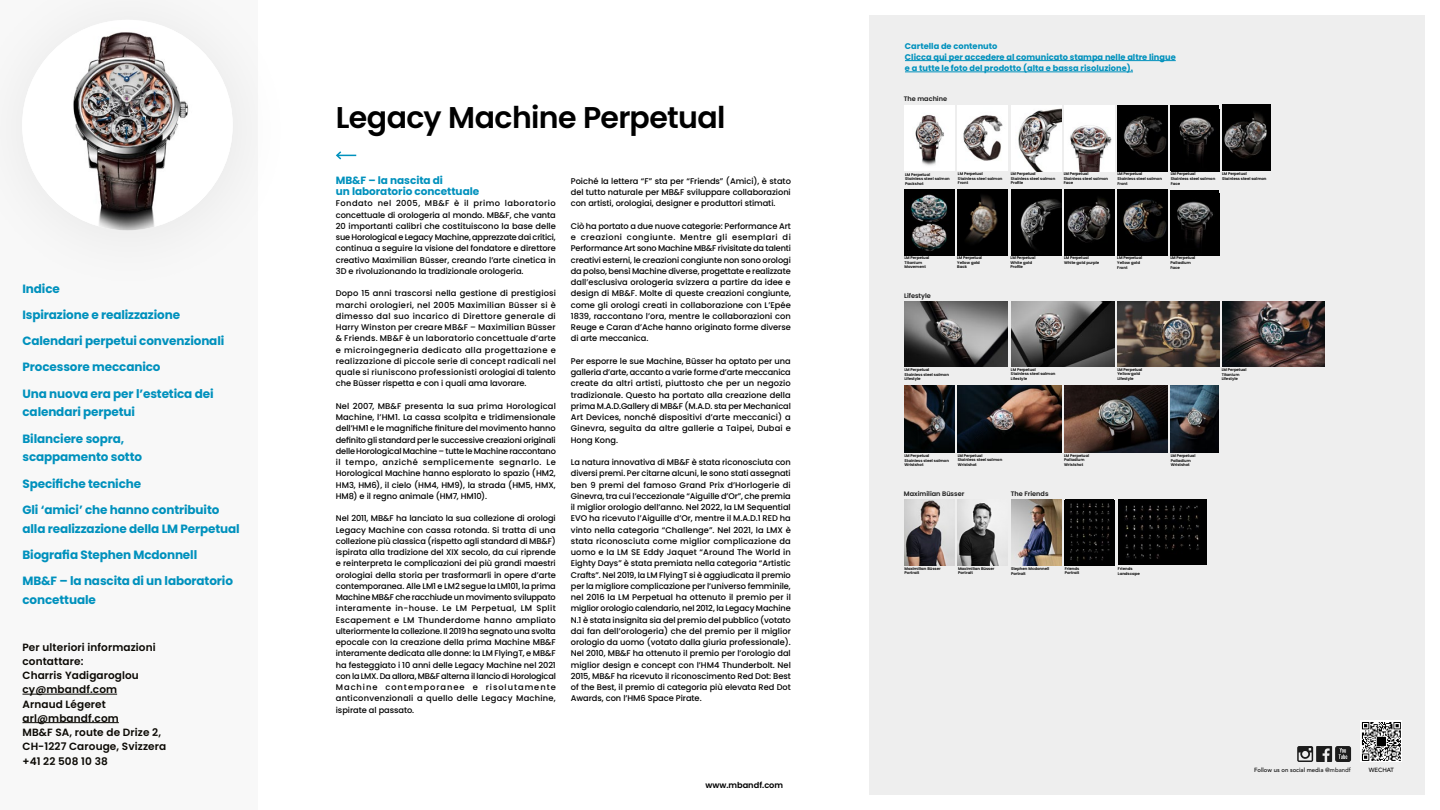
<style>
.page{position:relative;width:1440px;height:810px;background:#fff}
.page>*{position:absolute;margin:0;border:0;box-sizing:border-box;transform-origin:0 0}
.t1{font:600 30px "Poppins";letter-spacing:-.02em;color:#000}
.t2{font:700 12px/26.2px "Poppins";letter-spacing:-.01em;color:#0091bd}
.t3{font:600 10.5px/14.2px "Poppins";letter-spacing:.01em;color:#0b0904}
.t4{font:700 10.5px/11.2px "Poppins";letter-spacing:-.005em;color:#0091bd}
.t5{font:500 8.25px/11.2px "Poppins";letter-spacing:-.005em;color:#000;text-align:justify}
.t6{font:700 8.25px/11.2px "Poppins";color:#0091bd}
.t7{font:600 8.25px "Poppins";color:#000}
.t8{font:600 6.52px "Poppins";color:#1c1c1c}
.t9{font:500 6px "Avenir LT Std";color:#000}
.t10{font:600 3.9px/4.6px "Poppins";color:#000}
.s1{color:#1c1c1c}
</style>
<div class="page">
<div style="left:0;top:0;width:257px;height:810px;background:#f8f8f8"></div>
<div style="left:0;top:0;width:301px;height:301px;background:#f7f7f7"></div>
<img style="left:22px;top:20px;width:211px;height:210px;border-radius:105px">
<hr style="left:22px;top:694px;width:95px;height:1px;background:#0b0904">
<hr style="left:22px;top:722px;width:97px;height:1px;background:#0b0904">
<div style="left:869px;top:15px;width:556px;height:780px;background:#eee"></div>
<svg style="left:336px;top:151px;width:20px;height:9px"></svg>
<svg style="left:1297px;top:746px;width:35px;height:16px"></svg>
<div style="left:1335px;top:746px;width:16px;height:16px;background:#1c1c1c;border-radius:2px"></div>
<svg style="left:1338px;top:748px;width:10px;height:11px"></svg>
<svg style="left:1361px;top:721px;width:41px;height:41px"></svg>
<svg style="left:904px;top:61px;width:421px;height:505px"></svg>
<hr style="left:905px;top:60px;width:271px;height:1px;background:#0091bd">
<hr style="left:905px;top:72px;width:228px;height:1px;background:#0091bd">
<h2 class="t2" style="left:22px;top:275px;width:203px">Indice<br>Ispirazione e realizzazione<br>Calendari perpetui convenzionali<br>Processore meccanico<br>Una nuova era per l’estetica dei</h2>
<h2 class="t2" style="left:22px;top:399px;width:114px">calendari perpetui<br>Bilanciere sopra,</h2>
<h2 class="t2" style="left:22px;top:444px;width:198px">scappamento sotto<br>Specifiche tecniche<br>Gli ‘amici’ che hanno contribuito</h2>
<h2 class="t2" style="left:22px;top:515px;width:219px">alla realizzazione della LM Perpetual<br>Biografia Stephen Mcdonnell<br>MB&amp;F – la nascita di un laboratorio</h2>
<h2 class="t2" style="left:22px;top:587px;width:75px">concettuale</h2>
<p class="t3" style="left:22px;top:640px;width:145px">Per ulteriori informazioni contattare:<br>Charris Yadigaroglou cy@mbandf.com<br>Arnaud Légeret arl@mbandf.com<br>MB&amp;F SA, route de Drize 2,<br>CH-1227 Carouge, Svizzera +41 22 508 10 38</p>
<h1 class="t1" style="left:336px;top:100px;width:391px">Legacy Machine Perpetual</h1>
<p class="t4" style="left:336px;top:175px;width:145px">MB&amp;F – la nascita di<br>un laboratorio concettuale</p>
<p class="t5" style="left:336px;top:198px;width:222px">Fondato nel 2005, MB&amp;F è il primo laboratorio concettuale di orologeria al mondo. MB&amp;F, che vanta 20 importanti calibri che costituiscono la base delle sue Horological e Legacy Machine, apprezzate dai critici, continua a seguire la visione del fondatore e direttore creativo Maximilian Büsser, creando l’arte cinetica in 3D e rivoluzionando la tradizionale orologeria.</p>
<p class="t5" style="left:336px;top:288px;width:222px">Dopo 15 anni trascorsi nella gestione di prestigiosi marchi orologieri, nel 2005 Maximilian Büsser si è dimesso dal suo incarico di Direttore generale di Harry Winston per creare MB&amp;F – Maximilian Büsser &amp; Friends. MB&amp;F è un laboratorio concettuale d’arte e microingegneria dedicato alla progettazione e realizzazione di piccole serie di concept radicali nel quale si riuniscono professionisti orologiai di talento che Büsser rispetta e con i quali ama lavorare.</p>
<p class="t5" style="left:336px;top:400px;width:222px">Nel 2007, MB&amp;F presenta la sua prima Horological Machine, l’HM1. La cassa scolpita e tridimensionale dell’HM1 e le magnifiche finiture del movimento hanno definito gli standard per le successive creazioni originali delle Horological Machine – tutte le Machine raccontano il tempo, anziché semplicemente segnarlo. Le Horological Machine hanno esplorato lo spazio (HM2, HM3, HM6), il cielo (HM4, HM9), la strada (HM5, HMX, HM8) e il regno animale (HM7, HM10).</p>
<p class="t5" style="left:336px;top:513px;width:222px">Nel 2011, MB&amp;F ha lanciato la sua collezione di orologi Legacy Machine con cassa rotonda. Si tratta di una collezione più classica (rispetto agli standard di MB&amp;F) ispirata alla tradizione del XIX secolo, da cui riprende e reinterpreta le complicazioni dei più grandi maestri orologiai della storia per trasformarli in opere d’arte contemporanea. Alle LM1 e LM2 segue la LM101, la prima Machine MB&amp;F che racchiude un movimento sviluppato interamente in-house. Le LM Perpetual, LM Split Escapement e LM Thunderdome hanno ampliato ulteriormente la collezione. Il 2019 ha segnato una svolta epocale con la creazione della prima Machine MB&amp;F interamente dedicata alle donne: la LM FlyingT, e MB&amp;F ha festeggiato i 10 anni delle Legacy Machine nel 2021 con la LMX. Da allora, MB&amp;F alterna il lancio di Horological Machine contemporanee e risolutamente anticonvenzionali a quello delle Legacy Machine, ispirate al passato.</p>
<p class="t5" style="left:571px;top:175px;width:222px">Poiché la lettera “F” sta per “Friends” (Amici), è stato del tutto naturale per MB&amp;F sviluppare collaborazioni con artisti, orologiai, designer e produttori stimati.</p>
<p class="t5" style="left:571px;top:220px;width:222px">Ciò ha portato a due nuove categorie: Performance Art e creazioni congiunte. Mentre gli esemplari di Performance Art sono Machine MB&amp;F rivisitate da talenti creativi esterni, le creazioni congiunte non sono orologi da polso, bensì Machine diverse, progettate e realizzate dall’esclusiva orologeria svizzera a partire da idee e design di MB&amp;F. Molte di queste creazioni congiunte, come gli orologi creati in collaborazione con L’Epée 1839, raccontano l’ora, mentre le collaborazioni con Reuge e Caran d’Ache hanno originato forme diverse di arte meccanica.</p>
<p class="t5" style="left:571px;top:355px;width:222px">Per esporre le sue Machine, Büsser ha optato per una galleria d’arte, accanto a varie forme d’arte meccanica create da altri artisti, piuttosto che per un negozio tradizionale. Questo ha portato alla creazione della prima M.A.D.Gallery di MB&amp;F (M.A.D. sta per Mechanical Art Devices, nonché dispositivi d’arte meccanici) a Ginevra, seguita da altre gallerie a Taipei, Dubai e Hong Kong.</p>
<p class="t5" style="left:571px;top:457px;width:222px">La natura innovativa di MB&amp;F è stata riconosciuta con diversi premi. Per citarne alcuni, le sono stati assegnati ben 9 premi del famoso Grand Prix d’Horlogerie di Ginevra, tra cui l’eccezionale “Aiguille d’Or”, che premia il miglior orologio dell’anno. Nel 2022, la LM Sequential EVO ha ricevuto l’Aiguille d’Or, mentre il M.A.D.1 RED ha vinto nella categoria “Challenge”. Nel 2021, la LMX è stata riconosciuta come miglior complicazione da uomo e la LM SE Eddy Jaquet “Around The World in Eighty Days” è stata premiata nella categoria “Artistic Crafts”. Nel 2019, la LM FlyingT si è aggiudicata il premio per la migliore complicazione per l’universo femminile, nel 2016 la LM Perpetual ha ottenuto il premio per il miglior orologio calendario, nel 2012, la Legacy Machine N.1 è stata insignita sia del premio del pubblico (votato dai fan dell’orologeria) che del premio per il miglior orologio da uomo (votato dalla giuria professionale).<br>Nel 2010, MB&amp;F ha ottenuto il premio per l’orologio dal miglior design e concept con l’HM4 Thunderbolt. Nel 2015, MB&amp;F ha ricevuto il riconoscimento Red Dot: Best of the Best, il premio di categoria più elevata Red Dot Awards, con l’HM6 Space Pirate.</p>
<p class="t7" style="left:705px;top:780px;width:79px">www.mbandf.com</p>
<p class="t6" style="left:905px;top:40px;width:272px">Cartella de contenuto<br>Clicca qui per accedere al comunicato stampa nelle altre lingue e a tutte le foto del prodotto (alta e bassa risoluzione).</p>
<p class="t8" style="left:904px;top:95px;width:45px">The machine</p>
<p class="t10" style="left:905px;top:172px;width:46px">LM Perpetual<br>Stainless steel salmon<br>Packshot</p>
<p class="t10" style="left:958px;top:172px;width:46px">LM Perpetual<br>Stainless steel salmon<br>Front</p>
<p class="t10" style="left:1011px;top:172px;width:46px">LM Perpetual<br>Stainless steel salmon<br>Profile</p>
<p class="t10" style="left:1064px;top:172px;width:46px">LM Perpetual<br>Stainless steel salmon<br>Face</p>
<p class="t10" style="left:1117px;top:172px;width:46px">LM Perpetual<br>Stainless steel salmon<br>Front</p>
<p class="t10" style="left:1171px;top:172px;width:46px">LM Perpetual<br>Stainless steel salmon<br>Face</p>
<p class="t10" style="left:1222px;top:171px;width:46px">LM Perpetual<br>Stainless steel salmon</p>
<p class="t10" style="left:904px;top:256px;width:26px">LM Perpetual<br>Titanium<br>Movement</p>
<p class="t8" style="left:904px;top:292px;width:28px">Lifestyle</p>
<p class="t10" style="left:957px;top:256px;width:26px">LM Perpetual<br>Yellow gold<br>Back</p>
<p class="t10" style="left:904px;top:367px;width:46px">LM Perpetual<br>Stainless steel salmon<br>Lifestyle</p>
<p class="t10" style="left:1011px;top:256px;width:26px">LM Perpetual<br>White gold<br>Profile</p>
<p class="t10" style="left:1064px;top:256px;width:37px">LM Perpetual<br>White gold purple</p>
<p class="t10" style="left:1117px;top:256px;width:26px">LM Perpetual<br>Yellow gold<br>Front</p>
<p class="t10" style="left:1171px;top:256px;width:26px">LM Perpetual<br>Palladium<br>Face</p>
<p class="t10" style="left:1011px;top:367px;width:46px">LM Perpetual<br>Stainless steel salmon<br>Lifestyle</p>
<p class="t10" style="left:1117px;top:367px;width:26px">LM Perpetual<br>Yellow gold<br>Lifestyle</p>
<p class="t10" style="left:1222px;top:368px;width:26px">LM Perpetual<br>Titanium<br>Lifestyle</p>
<p class="t10" style="left:904px;top:454px;width:46px">LM Perpetual<br>Stainless steel salmon<br>Wristshot</p>
<p class="t10" style="left:958px;top:453px;width:46px">LM Perpetual<br>Stainless steel salmon<br>Wristshot</p>
<p class="t10" style="left:1064px;top:453px;width:26px">LM Perpetual<br>Palladium<br>Wristshot</p>
<p class="t10" style="left:1171px;top:453px;width:26px">LM Perpetual<br>Palladium<br>Wristshot</p>
<p class="t8" style="left:904px;top:490px;width:62px">Maximilian Büsser</p>
<p class="t8" style="left:1011px;top:490px;width:39px">The Friends</p>
<p class="t10" style="left:905px;top:566px;width:38px">Maximilian Büsser<br>Portrait</p>
<p class="t10" style="left:1118px;top:566px;width:23px">Friends<br>Landscape</p>
<p class="t10" style="left:1065px;top:566px;width:16px">Friends<br>Portrait</p>
<p class="t10" style="left:958px;top:566px;width:38px">Maximilian Büsser<br>Portrait</p>
<p class="t10" style="left:1011px;top:566px;width:40px">Stephen Mcdonnell<br>Portrait</p>
<p class="t9" style="left:1254px;top:767px;width:98px">Follow us on social media <span class="s1">@mbandf</span></p>
<p class="t9" style="left:1369px;top:767px;width:27px">WECHAT</p>
</div>
